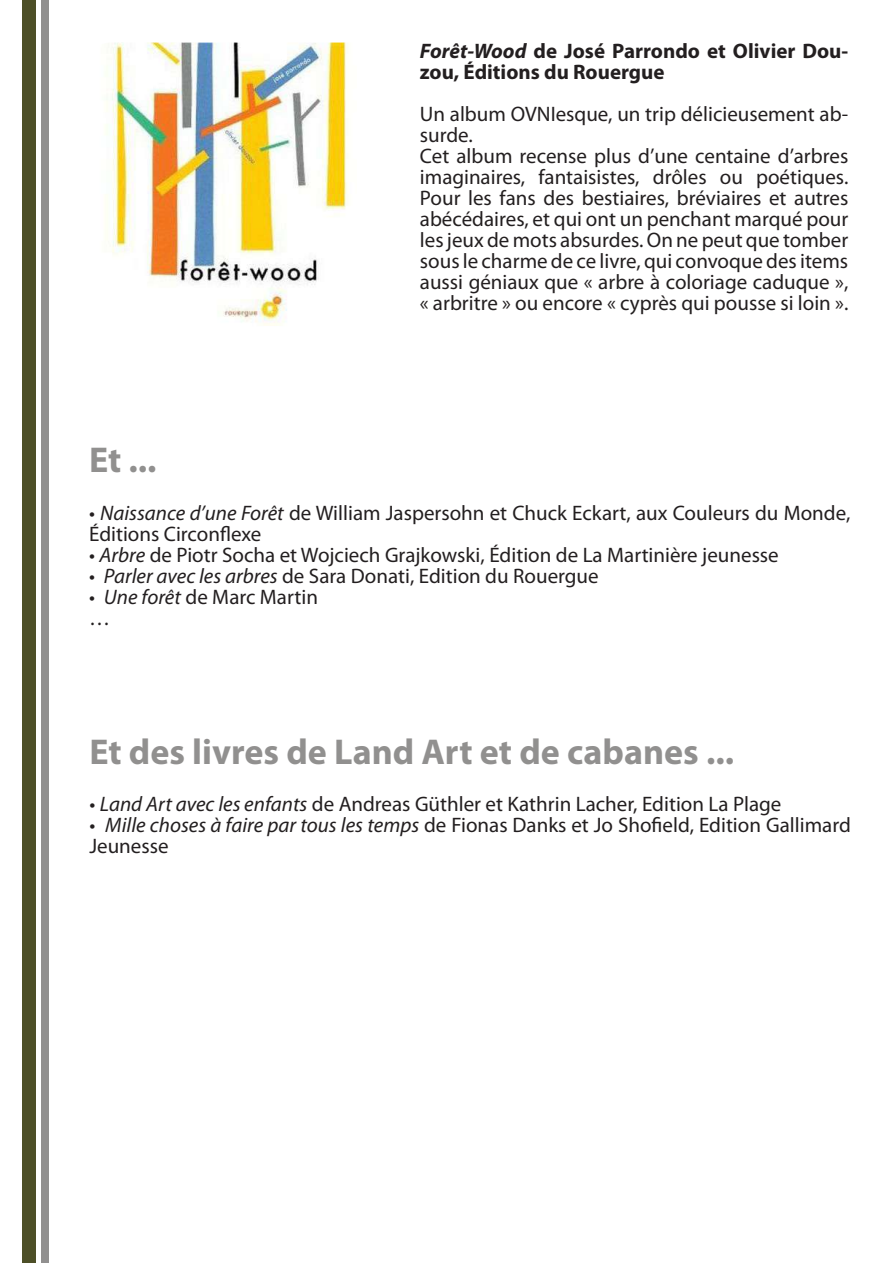
<style>
.page{position:relative;width:893px;height:1263px;background:#fff}
.page>*{position:absolute;margin:0;border:0;box-sizing:border-box;transform-origin:0 0}
.t1{font:700 36px "Myriad Pro";color:#91908f}
.t2{font:21px/21px "Myriad Pro";color:#231f20}
.t3{font:700 21px/21px "Myriad Pro";color:#231f20}
.s1{font-style:italic}
</style>
<div class="page">
<img style="left:106px;top:43px;width:241px;height:283px">
<div style="left:22px;top:0;width:14px;height:1263px;background:#4d4f27"></div>
<div style="left:41px;top:0;width:8px;height:1263px;background:#91908f"></div>
<p class="t3" style="left:420px;top:40px;width:430px"><span class="s1">Forêt-Wood</span> de José Parrondo et Olivier Dou&shy;zou, Éditions du Rouergue</p>
<p class="t2" style="left:420px;top:103px;width:430px">Un album OVNIesque, un trip délicieusement ab&shy;surde.<br>Cet album recense plus d’une centaine d’arbres imaginaires, fantaisistes, drôles ou poétiques.<br>Pour les fans des bestiaires, bréviaires et autres abécédaires, et qui ont un penchant marqué pour les jeux de mots absurdes. On ne peut que tomber sous le charme de ce livre, qui convoque des items aussi géniaux que « arbre à coloriage caduque », « arbritre » ou encore « cyprès qui pousse si loin ».</p>
<h1 class="t1" style="left:89px;top:437px;width:69px">Et ...</h1>
<p class="t2" style="left:89px;top:502px;width:763px">• <span class="s1">Naissance d’une Forêt</span> de William Jaspersohn et Chuck Eckart, aux Couleurs du Monde,<br>Éditions Circonflexe</p>
<p class="t2" style="left:89px;top:544px;width:691px">• <span class="s1">Arbre</span> de Piotr Socha et Wojciech Grajkowski, Édition de La Martinière jeunesse</p>
<p class="t2" style="left:89px;top:565px;width:511px">• <span class="s1">Parler avec les arbres</span> de Sara Donati, Edition du Rouergue</p>
<p class="t2" style="left:89px;top:586px;width:230px">• <span class="s1">Une forêt</span> de Marc Martin …</p>
<h1 class="t1" style="left:89px;top:728px;width:646px">Et des livres de Land Art et de cabanes ...</h1>
<p class="t2" style="left:89px;top:793px;width:693px">• <span class="s1">Land Art avec les enfants</span> de Andreas Güthler et Kathrin Lacher, Edition La Plage</p>
<p class="t2" style="left:89px;top:814px;width:763px">• <span class="s1">Mille choses à faire par tous les temps</span> de Fionas Danks et Jo Shofield, Edition Gallimard<br>Jeunesse</p>
</div>
